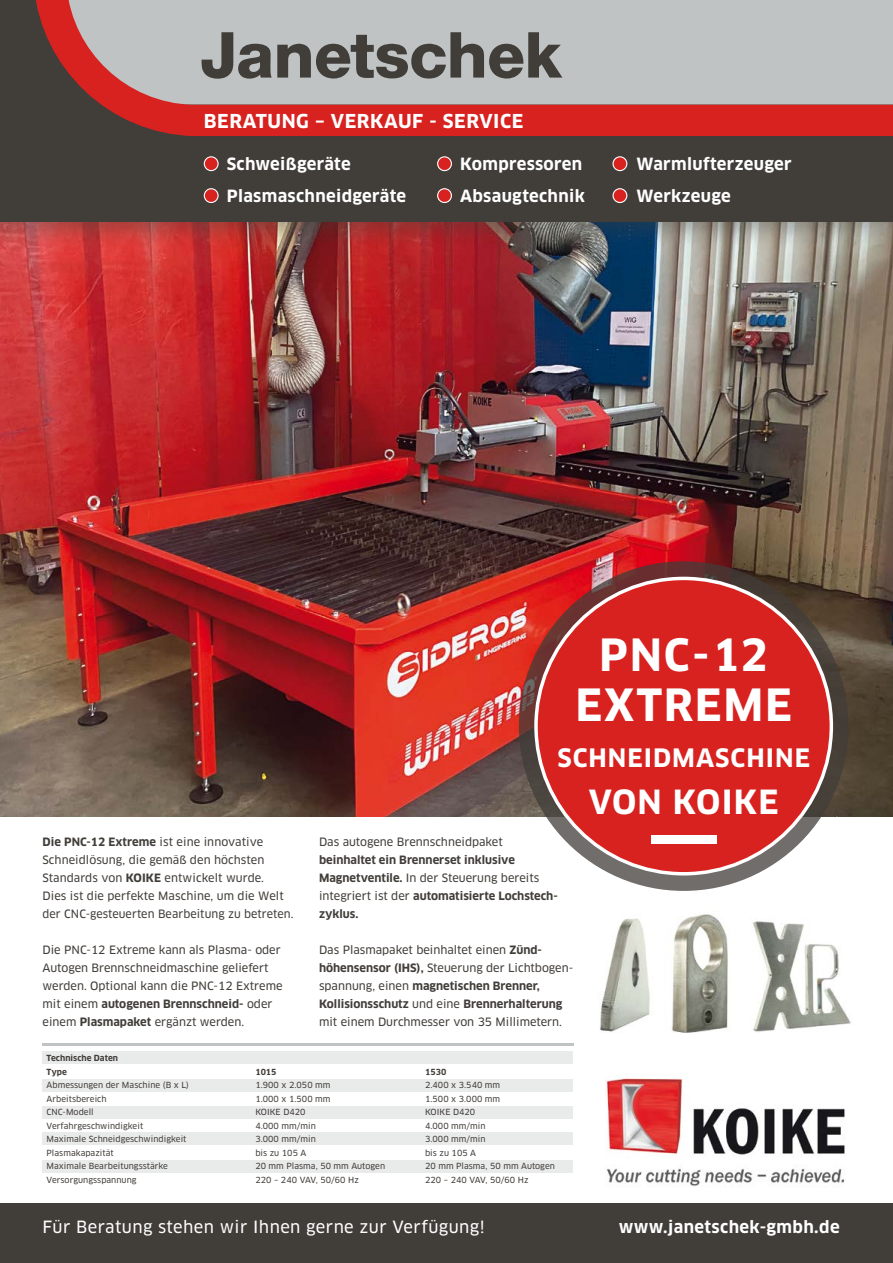
<style>
.page{position:relative;width:893px;height:1263px;background:#fff}
.page>*{position:absolute;margin:0;border:0;box-sizing:border-box;transform-origin:0 0}
.t1{font:700 43.35px/49.7px "Clan OT";letter-spacing:.035em;color:#fff;text-align:center}
.t2{font:700 32.55px "Clan OT";letter-spacing:.035em;color:#fff}
.t3{font:700 24.75px "Clan OT";letter-spacing:.04em;color:#fff}
.t4{font:700 18.75px "Clan OT";letter-spacing:.03em;color:#fff}
.t5{font:700 16.5px "Clan OT";letter-spacing:.02em;color:#fff}
.t6{font:16.5px "Clan OT News";letter-spacing:.025em;color:#fff}
.t7{font:11.25px/18px "Clan OT News";color:#413d39}
.t8{font:700 11.25px/18px "Clan OT";color:#413d39}
.t9{font:8.25px "Clan OT News";letter-spacing:.005em;color:#413d39}
.t10{font:700 8.25px/13.5px "Clan OT";letter-spacing:.005em;color:#413d39}
.s1{font-family:"Clan OT";font-weight:700}
.s2{font-family:"Clan OT News";font-weight:400}
</style>
<div class="page">
<hr style="left:42px;top:1044px;width:531px;height:2px;background:#bfc3c3">
<div style="left:42px;top:1079px;width:531px;height:12px;background:#e9eaea"></div>
<div style="left:42px;top:1051px;width:531px;height:13px;background:#e9eaea"></div>
<div style="left:42px;top:1160px;width:531px;height:12px;background:#e9eaea"></div>
<div style="left:42px;top:1106px;width:531px;height:13px;background:#e9eaea"></div>
<div style="left:42px;top:1132px;width:531px;height:13px;background:#e9eaea"></div>
<img style="left:0;top:249px;width:893px;height:567px">
<div style="left:0;top:127px;width:893px;height:122px;background:#413d39;opacity:.4"></div>
<div style="left:0;top:0;width:893px;height:222px;background:#413d39"></div>
<svg style="left:36px;top:0;width:857px;height:136px;fill:#bfc3c3"></svg>
<div style="left:0;top:1203px;width:893px;height:60px;background:#413d39"></div>
<div style="left:204px;top:157px;width:14px;height:14px;background:#d72220;border-radius:50%"></div>
<div style="left:204px;top:156px;width:15px;height:15px;border:1px solid #fff;border-radius:50%"></div>
<div style="left:438px;top:157px;width:13px;height:14px;background:#d72220;border-radius:50%"></div>
<div style="left:437px;top:156px;width:15px;height:15px;border:1px solid #fff;border-radius:50%"></div>
<div style="left:613px;top:157px;width:14px;height:14px;background:#d72220;border-radius:50%"></div>
<div style="left:612px;top:156px;width:15px;height:15px;border:1px solid #fff;border-radius:50%"></div>
<div style="left:204px;top:189px;width:14px;height:13px;background:#d72220;border-radius:50%"></div>
<div style="left:204px;top:188px;width:15px;height:15px;border:1px solid #fff;border-radius:50%"></div>
<div style="left:438px;top:189px;width:13px;height:13px;background:#d72220;border-radius:50%"></div>
<div style="left:437px;top:188px;width:15px;height:15px;border:1px solid #fff;border-radius:50%"></div>
<div style="left:613px;top:189px;width:14px;height:13px;background:#d72220;border-radius:50%"></div>
<div style="left:612px;top:188px;width:15px;height:15px;border:1px solid #fff;border-radius:50%"></div>
<svg style="left:202px;top:32px;width:360px;height:47px"></svg>
<svg style="left:519px;top:561px;width:329px;height:330px"></svg>
<div style="left:536px;top:578px;width:295px;height:296px;background:#d72220;border-radius:50%"></div>
<div style="left:651px;top:835px;width:66px;height:9px;background:#fff"></div>
<img style="left:606px;top:1078px;width:239px;height:108px">
<img style="left:600px;top:918px;width:50px;height:114px">
<img style="left:672px;top:914px;width:179px;height:118px">
<h3 class="t4" style="left:204px;top:110px;width:321px">BERATUNG – VERKAUF - SERVICE</h3>
<h3 class="t5" style="left:227px;top:154px;width:126px">Schweißgeräte</h3>
<h3 class="t5" style="left:460px;top:154px;width:124px">Kompressoren</h3>
<h3 class="t5" style="left:636px;top:154px;width:157px">Warmlufterzeuger</h3>
<h3 class="t5" style="left:227px;top:186px;width:181px">Plasmaschneidgeräte</h3>
<h3 class="t5" style="left:460px;top:186px;width:126px">Absaugtechnik</h3>
<h3 class="t5" style="left:636px;top:186px;width:96px">Werkzeuge</h3>
<p class="t7" style="left:43px;top:832px;width:252px"><span class="s1">Die PNC-12 Extreme</span> ist eine innovative Schneidlösung, die gemäß den höchsten Standards von <span class="s1">KOIKE</span> entwickelt wurde.<br>Dies ist die perfekte Maschine, um die Welt der CNC-gesteuerten Bearbeitung zu betreten.</p>
<p class="t7" style="left:43px;top:940px;width:242px">Die PNC-12 Extreme kann als Plasma- oder<br>Autogen Brennschneidmaschine geliefert werden. Optional kann die PNC-12 Extreme</p>
<p class="t8" style="left:43px;top:994px;width:231px"><span class="s2">mit einem</span> autogenen Brennschneid- <span class="s2">oder</span></p>
<p class="t7" style="left:43px;top:1012px;width:203px">einem <span class="s1">Plasmapaket</span> ergänzt werden.</p>
<h1 class="t1" style="left:575px;top:631px;width:218px">PNC-12<br>EXTREME</h1>
<h3 class="t3" style="left:557px;top:744px;width:254px">SCHNEIDMASCHINE</h3>
<h2 class="t2" style="left:589px;top:783px;width:192px">VON KOIKE</h2>
<p class="t7" style="left:319px;top:832px;width:185px">Das autogene Brennschneidpaket</p>
<p class="t8" style="left:319px;top:850px;width:197px">beinhaltet ein Brennerset inklusive</p>
<p class="t7" style="left:319px;top:868px;width:222px"><span class="s1">Magnetventile.</span> In der Steuerung bereits</p>
<p class="t8" style="left:319px;top:886px;width:240px"><span class="s2">integriert ist der</span> automatisierte Lochstech&shy;zyklus.</p>
<p class="t7" style="left:319px;top:940px;width:256px">Das Plasmapaket beinhaltet einen <span class="s1">Zünd&shy;höhensensor (IHS),</span> Steuerung der Lichtbogen-</p>
<p class="t8" style="left:319px;top:976px;width:245px"><span class="s2">spannung, einen</span> magnetischen Brenner,<br>Kollisionsschutz <span class="s2">und eine</span> Brennerhalterung</p>
<p class="t7" style="left:319px;top:1012px;width:245px">mit einem Durchmesser von 35 Millimetern.</p>
<p class="t10" style="left:47px;top:1052px;width:73px">Technische Daten<br>Type</p>
<p class="t10" style="left:255px;top:1065px;width:23px">1015</p>
<p class="t10" style="left:425px;top:1065px;width:23px">1530</p>
<p class="t9" style="left:47px;top:1080px;width:144px">Abmessungen der Maschine (B x L)</p>
<p class="t9" style="left:255px;top:1080px;width:77px">1.900 x 2.050 mm</p>
<p class="t9" style="left:425px;top:1080px;width:77px">2.400 x 3.540 mm</p>
<p class="t9" style="left:47px;top:1094px;width:62px">Arbeitsbereich</p>
<p class="t9" style="left:255px;top:1094px;width:77px">1.000 x 1.500 mm</p>
<p class="t9" style="left:425px;top:1094px;width:77px">1.500 x 3.000 mm</p>
<p class="t9" style="left:47px;top:1107px;width:49px">CNC-Modell</p>
<p class="t9" style="left:255px;top:1107px;width:52px">KOIKE D420</p>
<p class="t9" style="left:425px;top:1107px;width:52px">KOIKE D420</p>
<p class="t9" style="left:47px;top:1121px;width:98px">Verfahrgeschwindigkeit</p>
<p class="t9" style="left:255px;top:1121px;width:62px">4.000 mm/min</p>
<p class="t9" style="left:425px;top:1121px;width:62px">4.000 mm/min</p>
<p class="t9" style="left:47px;top:1134px;width:141px">Maximale Schneidgeschwindigkeit</p>
<p class="t9" style="left:255px;top:1134px;width:62px">3.000 mm/min</p>
<p class="t9" style="left:425px;top:1134px;width:62px">3.000 mm/min</p>
<p class="t9" style="left:47px;top:1148px;width:69px">Plasmakapazität</p>
<p class="t9" style="left:255px;top:1148px;width:53px">bis zu 105 A</p>
<p class="t9" style="left:425px;top:1148px;width:53px">bis zu 105 A</p>
<p class="t9" style="left:47px;top:1161px;width:123px">Maximale Bearbeitungsstärke</p>
<p class="t9" style="left:255px;top:1161px;width:131px">20 mm Plasma, 50 mm Autogen</p>
<p class="t9" style="left:425px;top:1161px;width:131px">20 mm Plasma, 50 mm Autogen</p>
<p class="t9" style="left:47px;top:1175px;width:92px">Versorgungsspannung</p>
<p class="t9" style="left:255px;top:1175px;width:105px">220 – 240 VAV, 50/60 Hz</p>
<p class="t9" style="left:425px;top:1175px;width:105px">220 – 240 VAV, 50/60 Hz</p>
<h3 class="t6" style="left:43px;top:1217px;width:444px">Für Beratung stehen wir Ihnen gerne zur Verfügung!</h3>
<h3 class="t5" style="left:619px;top:1218px;width:222px">www.janetschek-gmbh.de</h3>
</div>
